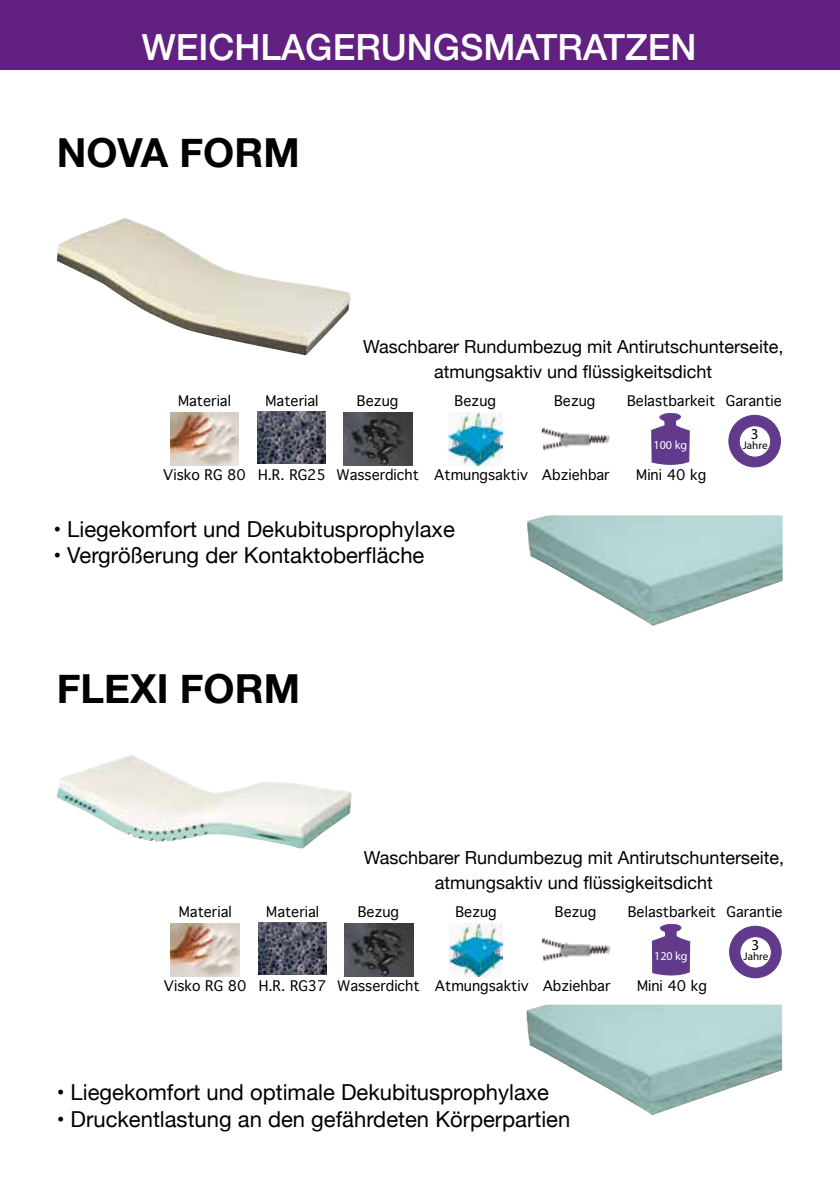
<style>
.page{position:relative;width:840px;height:1191px;background:#fff}
.page>*{position:absolute;margin:0;border:0;box-sizing:border-box;transform-origin:0 0}
.t1{font:700 40px "Helvetica Neue";color:#000}
.t2{font:500 36px "Helvetica Neue";color:#fff}
.t3{font:22px "Helvetica Neue";color:#000}
.t4{font:18px/24.8px "Helvetica Neue";color:#000;text-align:center}
.t5{font:15.2px "Myriad Pro";color:#000}
.t6{font:14px "Geneva";color:#000}
.t7{font:12.2px "Myriad Pro";color:#fff}
.t8{font:12px "Myriad Pro";color:#fff}
.t9{font:11px "Myriad Pro";color:#000}
</style>
<div class="page">
<div style="left:0;top:0;width:839px;height:70px;background:#622181"></div>
<img style="left:527px;top:515px;width:255px;height:111px">
<img style="left:57px;top:218px;width:293px;height:137px">
<img style="left:57px;top:755px;width:294px;height:93px">
<img style="left:526px;top:1004px;width:255px;height:111px">
<img style="left:170px;top:413px;width:69px;height:53px">
<img style="left:344px;top:412px;width:68px;height:53px">
<img style="left:448px;top:412px;width:54px;height:53px">
<img style="left:541px;top:427px;width:68px;height:24px">
<div style="left:728px;top:415px;width:52px;height:52px;background:#623a8b;border-radius:50%"></div>
<div style="left:728px;top:415px;width:52px;height:52px;border:1px solid #623a8b;border-radius:50%"></div>
<div style="left:738px;top:426px;width:32px;height:31px;background:#fff;border-radius:50%"></div>
<div style="left:738px;top:425px;width:32px;height:33px;border:1px solid #623a8b;border-radius:50%"></div>
<img style="left:257px;top:411px;width:69px;height:52px">
<img style="left:171px;top:923px;width:68px;height:53px">
<img style="left:344px;top:923px;width:69px;height:53px">
<img style="left:449px;top:923px;width:53px;height:53px">
<img style="left:542px;top:938px;width:68px;height:23px">
<div style="left:729px;top:926px;width:51px;height:51px;background:#623a8b;border-radius:50%"></div>
<div style="left:728px;top:925px;width:53px;height:53px;border:1px solid #623a8b;border-radius:50%"></div>
<div style="left:739px;top:936px;width:32px;height:32px;background:#fff;border-radius:50%"></div>
<div style="left:739px;top:936px;width:32px;height:32px;border:1px solid #623a8b;border-radius:50%"></div>
<img style="left:258px;top:922px;width:68px;height:52px">
<svg style="left:651px;top:924px;width:39px;height:52px"></svg>
<svg style="left:651px;top:413px;width:39px;height:52px"></svg>
<h2 class="t2" style="left:142px;top:18px;width:556px">WEICHLAGERUNGSMATRATZEN</h2>
<h1 class="t1" style="left:57px;top:121px;width:244px">NOVA FORM</h1>
<p class="t4" style="left:363px;top:335px;width:421px">Waschbarer Rundumbezug mit Antirutschunterseite, atmungsaktiv und flüssigkeitsdicht</p>
<p class="t6" style="left:178px;top:389px;width:54px">Material</p>
<p class="t6" style="left:725px;top:389px;width:58px">Garantie</p>
<p class="t6" style="left:265px;top:389px;width:54px">Material</p>
<p class="t6" style="left:626px;top:389px;width:90px">Belastbarkeit</p>
<p class="t6" style="left:357px;top:389px;width:43px">Bezug</p>
<p class="t6" style="left:454px;top:389px;width:43px">Bezug</p>
<p class="t6" style="left:553px;top:389px;width:43px">Bezug</p>
<p class="t7" style="left:653px;top:437px;width:35px">100 kg</p>
<p class="t5" style="left:750px;top:425px;width:9px">3</p>
<p class="t9" style="left:742px;top:439px;width:26px">Jahre</p>
<p class="t6" style="left:163px;top:462px;width:84px">Visko RG 80</p>
<p class="t6" style="left:258px;top:462px;width:69px">H.R. RG25</p>
<p class="t6" style="left:336px;top:462px;width:84px">Wasserdicht</p>
<p class="t6" style="left:434px;top:462px;width:95px">Atmungsaktiv</p>
<p class="t6" style="left:541px;top:462px;width:69px">Abziehbar</p>
<p class="t6" style="left:636px;top:462px;width:71px">Mini 40 kg</p>
<h3 class="t3" style="left:53px;top:513px;width:402px">• Liegekomfort und Dekubitusprophylaxe</h3>
<h3 class="t3" style="left:53px;top:540px;width:372px">• Vergrößerung der Kontaktoberfläche</h3>
<h1 class="t1" style="left:57px;top:657px;width:244px">FLEXI FORM</h1>
<p class="t4" style="left:363px;top:846px;width:421px">Waschbarer Rundumbezug mit Antirutschunterseite, atmungsaktiv und flüssigkeitsdicht</p>
<p class="t6" style="left:179px;top:900px;width:54px">Material</p>
<p class="t6" style="left:726px;top:900px;width:58px">Garantie</p>
<p class="t6" style="left:266px;top:900px;width:54px">Material</p>
<p class="t6" style="left:627px;top:900px;width:90px">Belastbarkeit</p>
<p class="t6" style="left:357px;top:900px;width:43px">Bezug</p>
<p class="t6" style="left:455px;top:900px;width:43px">Bezug</p>
<p class="t6" style="left:554px;top:900px;width:43px">Bezug</p>
<p class="t8" style="left:653px;top:948px;width:35px">120 kg</p>
<p class="t5" style="left:751px;top:935px;width:9px">3</p>
<p class="t9" style="left:743px;top:949px;width:26px">Jahre</p>
<p class="t6" style="left:164px;top:973px;width:84px">Visko RG 80</p>
<p class="t6" style="left:258px;top:973px;width:69px">H.R. RG37</p>
<p class="t6" style="left:337px;top:973px;width:84px">Wasserdicht</p>
<p class="t6" style="left:435px;top:973px;width:95px">Atmungsaktiv</p>
<p class="t6" style="left:542px;top:973px;width:69px">Abziehbar</p>
<p class="t6" style="left:636px;top:973px;width:71px">Mini 40 kg</p>
<h3 class="t3" style="left:57px;top:1076px;width:493px">• Liegekomfort und optimale Dekubitusprophylaxe</h3>
<h3 class="t3" style="left:57px;top:1103px;width:515px">• Druckentlastung an den gefährdeten Körperpartien</h3>
</div>
